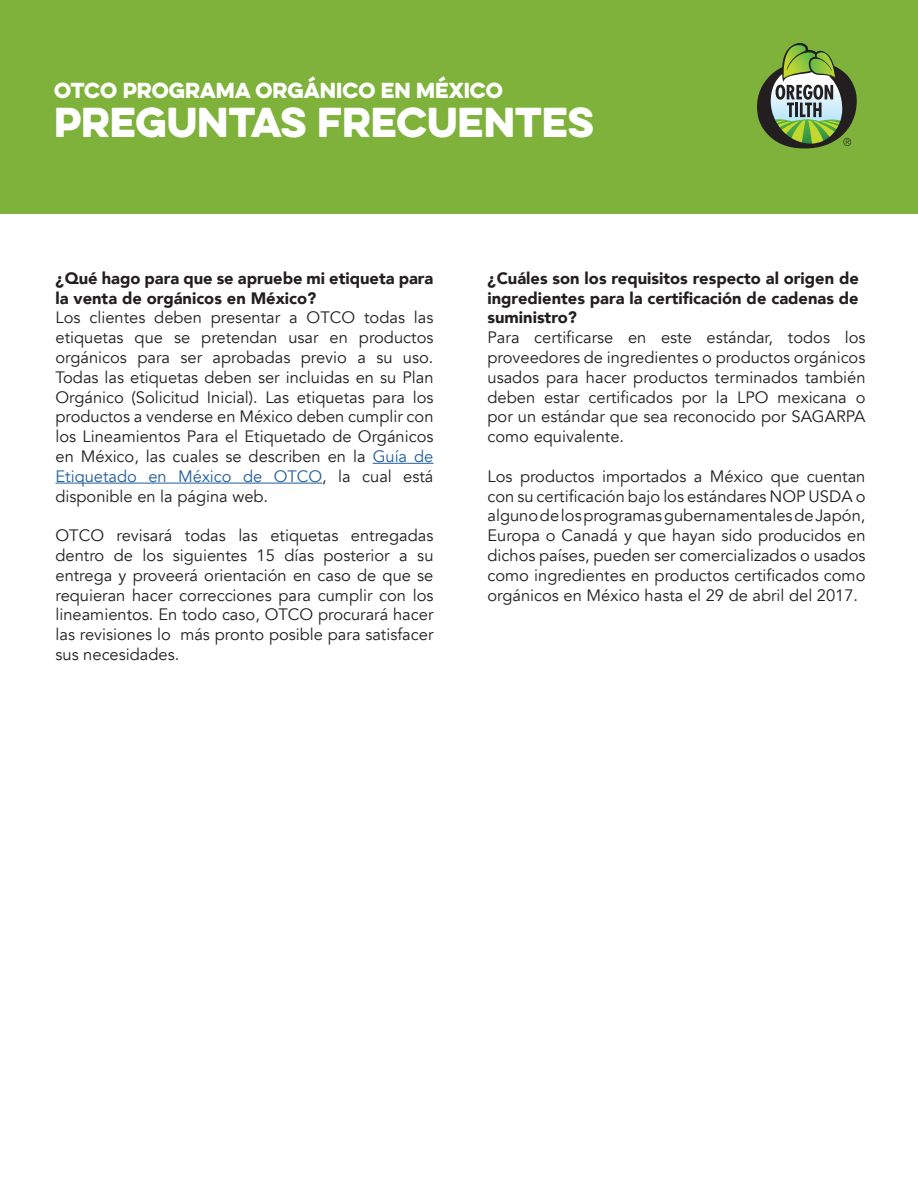
<style>
.page{position:relative;width:918px;height:1188px;background:#fff}
.page>*{position:absolute;margin:0;border:0;box-sizing:border-box;transform-origin:0 0}
.t1{font:37.5px "Eveleth Clean";color:#fff}
.t2{font:19.5px "Eveleth Clean";color:#fff}
.t3{font:16.5px/19.8px "Avenir";color:#231f20;text-align:justify}
.t4{font:900 16.5px/19.8px "Avenir";color:#231f20}
.s1{color:#215e9f}
</style>
<div class="page">
<div style="left:0;top:0;width:918px;height:214px;background:#7eb23a"></div>
<svg style="left:757px;top:43px;width:100px;height:106px"></svg>
<hr style="left:373px;top:463px;width:61px;height:1px;background:#215e9f">
<hr style="left:56px;top:483px;width:266px;height:1px;background:#215e9f">
<p class="t2" style="left:54px;top:75px;width:450px">OTCO PROGRAMA ORGÁNICO EN MÉXICO</p>
<p class="t1" style="left:54px;top:94px;width:541px">PREGUNTAS FRECUENTES</p>
<p class="t4" style="left:56px;top:268px;width:380px">¿Qué hago para que se apruebe mi etiqueta para la venta de orgánicos en México?</p>
<p class="t3" style="left:56px;top:308px;width:380px">Los clientes deben presentar a OTCO todas las etiquetas que se pretendan usar en productos orgánicos para ser aprobadas previo a su uso.<br>Todas las etiquetas deben ser incluidas en su Plan Orgánico (Solicitud Inicial). Las etiquetas para los productos a venderse en México deben cumplir con los Lineamientos Para el Etiquetado de Orgánicos en México, las cuales se describen en la <span class="s1">Guía de Etiquetado en México de OTCO</span>, la cual está disponible en la página web.</p>
<p class="t3" style="left:56px;top:526px;width:380px">OTCO revisará todas las etiquetas entregadas dentro de los siguientes 15 días posterior a su entrega y proveerá orientación en caso de que se requieran hacer correcciones para cumplir con los lineamientos. En todo caso, OTCO procurará hacer las revisiones lo más pronto posible para satisfacer sus necesidades.</p>
<p class="t4" style="left:488px;top:268px;width:373px;text-align:justify">¿Cuáles son los requisitos respecto al origen de ingredientes para la certificación de cadenas de suministro?</p>
<p class="t3" style="left:488px;top:328px;width:380px">Para certificarse en este estándar, todos los proveedores de ingredientes o productos orgánicos usados para hacer productos terminados también deben estar certificados por la LPO mexicana o por un estándar que sea reconocido por SAGARPA como equivalente.</p>
<p class="t3" style="left:488px;top:467px;width:380px">Los productos importados a México que cuentan con su certificación bajo los estándares NOP USDA o alguno de los programas gubernamentales de Japón, Europa o Canadá y que hayan sido producidos en dichos países, pueden ser comercializados o usados como ingredientes en productos certificados como orgánicos en México hasta el 29 de abril del 2017.</p>
</div>
